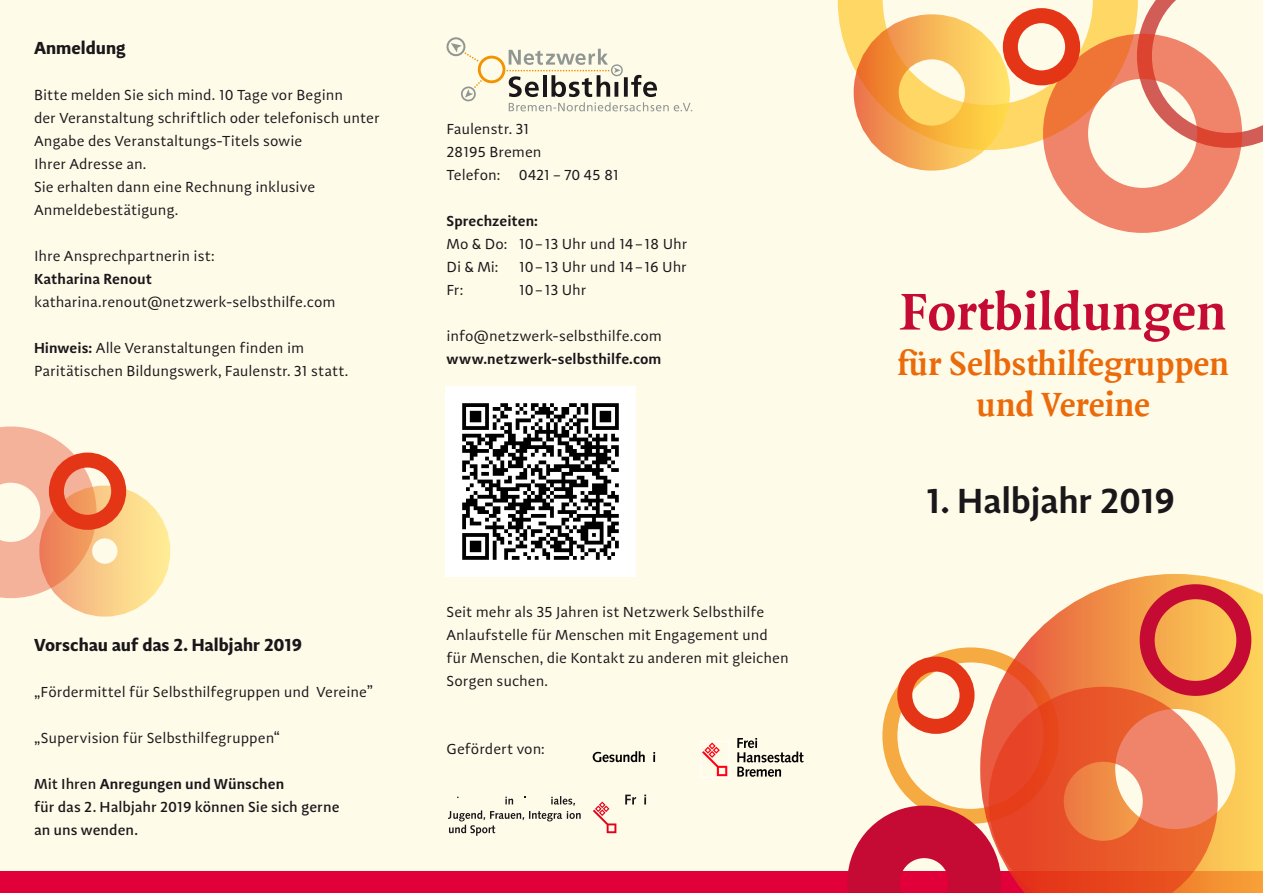
<style>
.page{position:relative;width:1263px;height:893px;background:#fffbe9}
.page>*{position:absolute;margin:0;border:0;box-sizing:border-box;transform-origin:0 0}
.t1{font:700 55.5px "Quadraat";color:#c50a33}
.t2{font:700 36px "Quadraat";color:#eb6a0a}
.t3{font:600 36px "Adagio Sans";letter-spacing:-.015em;color:#1a171b}
.t4{font:700 18px "Adagio Sans";color:#1a171b}
.t5{font:15px/23px "Adagio Sans";letter-spacing:-.005em;color:#1a171b}
.t6{font:500 15px/23px "Adagio Sans";color:#1a171b}
.t7{font:600 15px "Adagio Sans";letter-spacing:.005em;color:#1a171b}
.s1{font-weight:600}
</style>
<div class="page">
<svg style="left:446px;top:37px;width:246px;height:74px"></svg>
<svg style="left:838px;top:0;width:425px;height:150px"></svg>
<div style="left:854px;top:14px;width:156px;height:157px;border:45px solid #fff;border-radius:50%"></div>
<div style="left:1043px;top:34px;width:199px;height:199px;border:45px solid #e53517;border-radius:50%"></div>
<div style="left:1003px;top:8px;width:77px;height:77px;border:15px solid #e53517;border-radius:50%"></div>
<div style="left:0;top:872px;width:1263px;height:21px;background:#e2003b"></div>
<div style="left:882px;top:647px;width:177px;height:177px;border:15px solid #f6aa42;border-radius:50%"></div>
<svg style="left:980px;top:574px;width:283px;height:319px"></svg>
<svg style="left:847px;top:806px;width:142px;height:87px"></svg>
<div style="left:897px;top:657px;width:77px;height:77px;border:15px solid #e53517;border-radius:50%"></div>
<div style="left:1140px;top:584px;width:111px;height:112px;border:15px solid #c50a33;border-radius:50%"></div>
<svg style="left:989px;top:687px;width:229px;height:206px;background:#eb6941"></svg>
<svg style="left:625px;top:795px;width:11px;height:9px"></svg>
<svg style="left:644px;top:795px;width:2px;height:9px"></svg>
<svg style="left:593px;top:801px;width:23px;height:32px"></svg>
<svg style="left:448px;top:796px;width:133px;height:40px"></svg>
<svg style="left:0;top:426px;width:97px;height:172px"></svg>
<div style="left:39px;top:486px;width:131px;height:131px;border:53px solid #fff;border-radius:50%"></div>
<div style="left:49px;top:453px;width:77px;height:77px;border:15px solid #e53517;border-radius:50%"></div>
<img style="left:445px;top:387px;width:190px;height:190px">
<svg style="left:593px;top:751px;width:52px;height:11px"></svg>
<svg style="left:653px;top:752px;width:2px;height:10px"></svg>
<svg style="left:737px;top:738px;width:67px;height:39px"></svg>
<svg style="left:703px;top:743px;width:24px;height:32px"></svg>
<div style="left:701px;top:741px;width:28px;height:36px;border:1px solid #fff"></div>
<h4 class="t4" style="left:34px;top:36px;width:93px">Anmeldung</h4>
<p class="t5" style="left:34px;top:84px;width:347px">Bitte melden Sie sich mind. 10 Tage vor Beginn<br>der Veranstaltung schriftlich oder telefonisch unter Angabe des Veranstaltungs-Titels sowie<br>Ihrer Adresse an.<br>Sie erhalten dann eine Rechnung inklusive Anmeldebestätigung.</p>
<p class="t5" style="left:34px;top:244px;width:182px">Ihre Ansprechpartnerin ist:</p>
<h5 class="t7" style="left:34px;top:269px;width:119px">Katharina Renout</h5>
<p class="t5" style="left:34px;top:290px;width:303px">katharina.renout@netzwerk-selbsthilfe.com</p>
<p class="t5" style="left:34px;top:336px;width:316px"><span class="s1">Hinweis:</span> Alle Veranstaltungen finden im<br>Paritätischen Bildungswerk, Faulenstr. 31 statt.</p>
<p class="t4" style="left:34px;top:633px;width:270px">Vorschau auf das 2. Halbjahr 2019</p>
<p class="t5" style="left:34px;top:681px;width:341px">„Fördermittel für Selbsthilfegruppen und Vereine”</p>
<p class="t5" style="left:34px;top:726px;width:248px">„Supervision für Selbsthilfegruppen“</p>
<p class="t6" style="left:34px;top:772px;width:307px">Mit Ihren <span class="s1">Anregungen und Wünschen<br></span>für das 2. Halbjahr 2019 können Sie sich gerne an uns wenden.</p>
<p class="t5" style="left:446px;top:118px;width:174px">Faulenstr. 31<br>28195 Bremen<br>Telefon: 0421 – 70 45 81</p>
<h5 class="t7" style="left:446px;top:211px;width:93px">Sprechzeiten:</h5>
<p class="t5" style="left:446px;top:233px;width:242px">Mo &amp; Do: 10 – 13 Uhr und 14 – 18 Uhr<br>Di &amp; Mi:</p>
<p class="t5" style="left:519px;top:256px;width:170px">10 – 13 Uhr und 14 – 16 Uhr</p>
<p class="t5" style="left:446px;top:279px;width:18px">Fr:</p>
<p class="t5" style="left:519px;top:279px;width:69px">10 – 13 Uhr</p>
<p class="t5" style="left:446px;top:325px;width:217px">info@netzwerk-selbsthilfe.com</p>
<h1 class="t1" style="left:900px;top:283px;width:328px">Fortbildungen</h1>
<h5 class="t7" style="left:446px;top:349px;width:216px">www.netzwerk-selbsthilfe.com</h5>
<p class="t2" style="left:897px;top:345px;width:333px">für Selbsthilfegruppen</p>
<p class="t2" style="left:976px;top:386px;width:175px">und Vereine</p>
<p class="t5" style="left:446px;top:600px;width:344px">Seit mehr als 35 Jahren ist Netzwerk Selbsthilfe Anlaufstelle für Menschen mit Engagement und für Menschen, die Kontakt zu anderen mit gleichen Sorgen suchen.</p>
<p class="t5" style="left:446px;top:738px;width:100px">Gefördert von:</p>
<p class="t3" style="left:925px;top:478px;width:251px">1. Halbjahr 2019</p>
</div>
